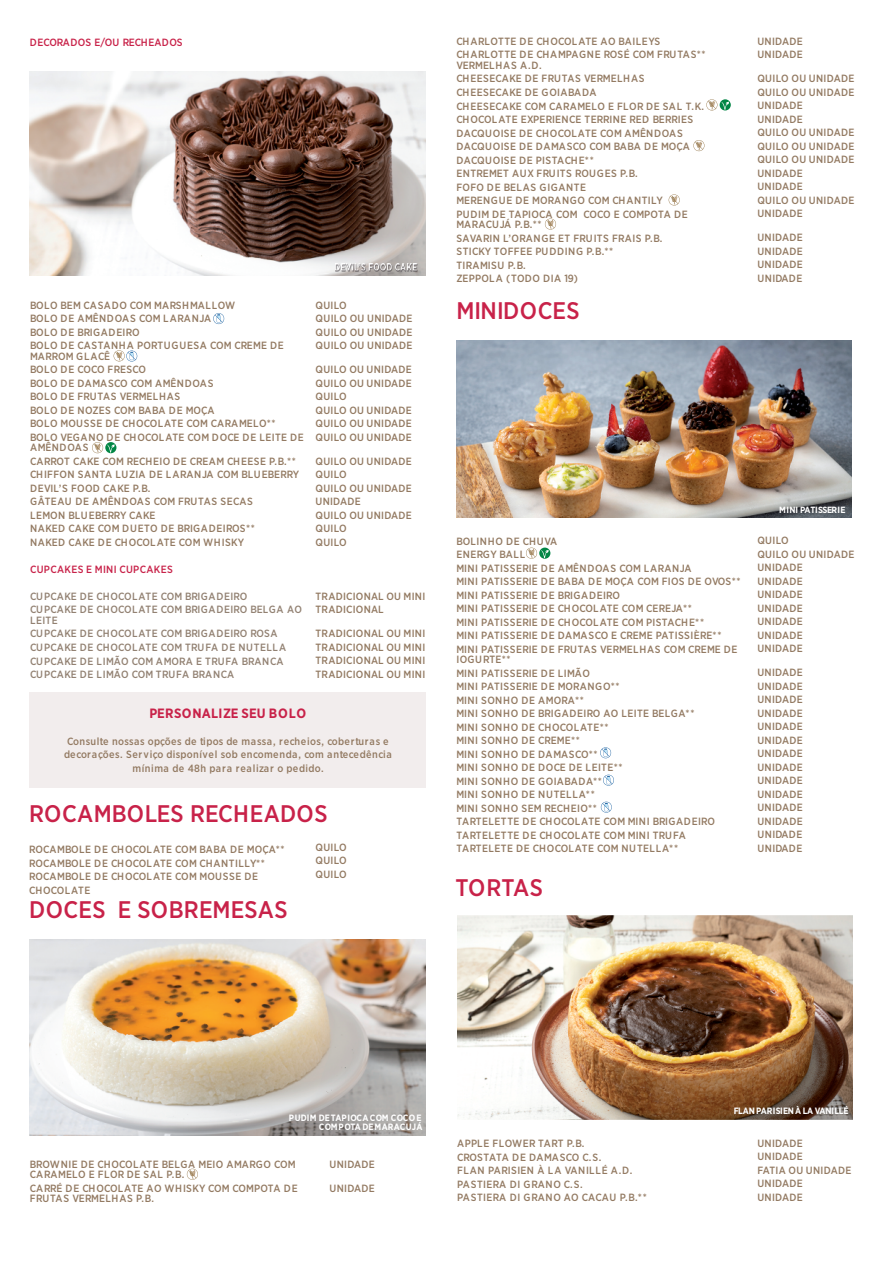
<style>
.page{position:relative;width:893px;height:1263px;background:#fff}
.page>*{position:absolute;margin:0;border:0;box-sizing:border-box;transform-origin:0 0}
.t1{font:500 24px "Gotham Narrow";letter-spacing:.005em;color:#c82249}
.t2{font:700 13.5px "Gotham Narrow";letter-spacing:.025em;color:#c82249}
.t3{font:500 10.5px/13.5px "Gotham Narrow";letter-spacing:.025em;color:#937a62}
.t4{font:500 10.5px/13.5px "Gotham Narrow";letter-spacing:.02em;color:#928172}
.t5{font:500 10.5px/13.5px "Gotham Narrow";letter-spacing:.045em;color:#937a62;text-align:center}
.t6{font:500 10.5px "Gotham Narrow";letter-spacing:.005em;color:#c82249}
.t7{font:500 10.5px "Gotham Narrow";letter-spacing:.03em;color:#c82249}
.t8{font:700 9.15px/9px "Gotham Narrow";letter-spacing:.015em;color:#fff;text-align:right}
.t9{font:700 9.15px "Gotham Narrow";letter-spacing:-.025em;color:#fff}
.t10{font:700 9px "Gotham Narrow";letter-spacing:-.01em;color:#fff}
</style>
<div class="page">
<img style="left:30px;top:72px;width:395px;height:204px">
<img style="left:336px;top:263px;width:82px;height:8px">
<img style="left:30px;top:940px;width:395px;height:196px">
<img style="left:456px;top:340px;width:396px;height:177px">
<img style="left:458px;top:915px;width:395px;height:205px">
<svg style="left:187px;top:1169px;width:11px;height:11px"></svg>
<svg style="left:114px;top:350px;width:23px;height:11px"></svg>
<svg style="left:213px;top:313px;width:11px;height:11px"></svg>
<svg style="left:600px;top:747px;width:11px;height:11px"></svg>
<svg style="left:603px;top:775px;width:11px;height:11px"></svg>
<svg style="left:601px;top:802px;width:11px;height:11px"></svg>
<svg style="left:92px;top:442px;width:23px;height:11px"></svg>
<svg style="left:693px;top:140px;width:11px;height:11px"></svg>
<svg style="left:669px;top:194px;width:11px;height:12px"></svg>
<svg style="left:545px;top:218px;width:11px;height:12px"></svg>
<div style="left:720px;top:99px;width:11px;height:11px;background:#028645;border-radius:50%"></div>
<svg style="left:706px;top:99px;width:23px;height:11px"></svg>
<svg style="left:526px;top:548px;width:23px;height:11px"></svg>
<p class="t6" style="left:30px;top:36px;width:154px">DECORADOS E/OU RECHEADOS</p>
<p class="t3" style="left:30px;top:298px;width:255px">BOLO BEM CASADO COM MARSHMALLOW<br>BOLO DE AMÊNDOAS COM LARANJA<br>BOLO DE BRIGADEIRO<br>BOLO DE CASTANHA PORTUGUESA COM CREME DE</p>
<p class="t3" style="left:30px;top:349px;width:275px">MARROM GLACÊ<br>BOLO DE COCO FRESCO<br>BOLO DE DAMASCO COM AMÊNDOAS<br>BOLO DE FRUTAS VERMELHAS<br>BOLO DE NOZES COM BABA DE MOÇA<br>BOLO MOUSSE DE CHOCOLATE COM CARAMELO**<br>BOLO VEGANO DE CHOCOLATE COM DOCE DE LEITE DE</p>
<p class="t3" style="left:30px;top:441px;width:271px">AMÊNDOAS<br>CARROT CAKE COM RECHEIO DE CREAM CHEESE P.B.**<br>CHIFFON SANTA LUZIA DE LARANJA COM BLUEBERRY<br>DEVIL’S FOOD CAKE P.B.<br>GÂTEAU DE AMÊNDOAS COM FRUTAS SECAS<br>LEMON BLUEBERRY CAKE<br>NAKED CAKE COM DUETO DE BRIGADEIROS**<br>NAKED CAKE DE CHOCOLATE COM WHISKY</p>
<p class="t7" style="left:30px;top:563px;width:144px">CUPCAKES E MINI CUPCAKES</p>
<p class="t4" style="left:30px;top:589px;width:274px">CUPCAKE DE CHOCOLATE COM BRIGADEIRO<br>CUPCAKE DE CHOCOLATE COM BRIGADEIRO BELGA AO</p>
<p class="t4" style="left:30px;top:613px;width:258px">LEITE<br>CUPCAKE DE CHOCOLATE COM BRIGADEIRO ROSA<br>CUPCAKE DE CHOCOLATE COM TRUFA DE NUTELLA<br>CUPCAKE DE LIMÃO COM AMORA E TRUFA BRANCA<br>CUPCAKE DE LIMÃO COM TRUFA BRANCA</p>
<p class="t3" style="left:316px;top:298px;width:98px">QUILO<br>QUILO OU UNIDADE<br>QUILO OU UNIDADE<br>QUILO OU UNIDADE</p>
<p class="t3" style="left:316px;top:363px;width:98px">QUILO OU UNIDADE<br>QUILO OU UNIDADE<br>QUILO<br>QUILO OU UNIDADE<br>QUILO OU UNIDADE<br>QUILO OU UNIDADE</p>
<p class="t3" style="left:316px;top:454px;width:98px">QUILO OU UNIDADE<br>QUILO<br>QUILO OU UNIDADE<br>UNIDADE<br>QUILO OU UNIDADE<br>QUILO<br>QUILO</p>
<p class="t3" style="left:316px;top:589px;width:111px">TRADICIONAL OU MINI<br>TRADICIONAL</p>
<p class="t3" style="left:316px;top:627px;width:111px;text-align:justify">TRADICIONAL OU MINI TRADICIONAL OU MINI TRADICIONAL OU MINI TRADICIONAL OU MINI</p>
<p class="t2" style="left:150px;top:704px;width:158px">PERSONALIZE SEU BOLO</p>
<p class="t5" style="left:64px;top:734px;width:329px">Consulte nossas opções de tipos de massa, recheios, coberturas e decorações. Serviço disponível sob encomenda, com antecedência mínima de 48h para realizar o pedido.</p>
<h1 class="t1" style="left:29px;top:798px;width:300px">ROCAMBOLES RECHEADOS</h1>
<p class="t3" style="left:316px;top:840px;width:33px;text-align:justify">QUILO QUILO QUILO</p>
<p class="t3" style="left:29px;top:843px;width:257px">ROCAMBOLE DE CHOCOLATE COM BABA DE MOÇA**<br>ROCAMBOLE DE CHOCOLATE COM CHANTILLY**<br>ROCAMBOLE DE CHOCOLATE COM MOUSSE DE<br>CHOCOLATE</p>
<h1 class="t1" style="left:29px;top:895px;width:260px">DOCES E SOBREMESAS</h1>
<p class="t3" style="left:456px;top:34px;width:251px">CHARLOTTE DE CHOCOLATE AO BAILEYS<br>CHARLOTTE DE CHAMPAGNE ROSÉ COM FRUTAS**</p>
<p class="t3" style="left:456px;top:58px;width:249px">VERMELHAS A.D.<br>CHEESECAKE DE FRUTAS VERMELHAS<br>CHEESECAKE DE GOIABADA<br>CHEESECAKE COM CARAMELO E FLOR DE SAL T.K.<br>CHOCOLATE EXPERIENCE TERRINE RED BERRIES<br>DACQUOISE DE CHOCOLATE COM AMÊNDOAS<br>DACQUOISE DE DAMASCO COM BABA DE MOÇA<br>DACQUOISE DE PISTACHE**<br>ENTREMET AUX FRUITS ROUGES P.B.<br>FOFO DE BELAS GIGANTE<br>MERENGUE DE MORANGO COM CHANTILY<br>PUDIM DE TAPIOCA COM COCO E COMPOTA DE</p>
<p class="t3" style="left:456px;top:217px;width:208px">MARACUJÁ P.B.**<br>SAVARIN L’ORANGE ET FRUITS FRAIS P.B.<br>STICKY TOFFEE PUDDING P.B.**<br>TIRAMISU P.B.<br>ZEPPOLA (TODO DIA 19)</p>
<h1 class="t1" style="left:456px;top:295px;width:125px">MINIDOCES</h1>
<p class="t3" style="left:757px;top:34px;width:47px">UNIDADE<br>UNIDADE</p>
<p class="t3" style="left:757px;top:72px;width:98px">QUILO OU UNIDADE<br>QUILO OU UNIDADE<br>UNIDADE<br>UNIDADE<br>QUILO OU UNIDADE<br>QUILO OU UNIDADE<br>QUILO OU UNIDADE<br>UNIDADE<br>UNIDADE<br>QUILO OU UNIDADE<br>UNIDADE</p>
<p class="t3" style="left:757px;top:231px;width:47px;text-align:justify">UNIDADE UNIDADE UNIDADE UNIDADE</p>
<p class="t3" style="left:456px;top:534px;width:286px">BOLINHO DE CHUVA<br>ENERGY BALL<br>MINI PATISSERIE DE AMÊNDOAS COM LARANJA<br>MINI PATISSERIE DE BABA DE MOÇA COM FIOS DE OVOS** MINI PATISSERIE DE BRIGADEIRO<br>MINI PATISSERIE DE CHOCOLATE COM CEREJA**<br>MINI PATISSERIE DE CHOCOLATE COM PISTACHE**<br>MINI PATISSERIE DE DAMASCO E CREME PATISSIÈRE** MINI PATISSERIE DE FRUTAS VERMELHAS COM CREME DE</p>
<p class="t3" style="left:456px;top:652px;width:260px">IOGURTE**<br>MINI PATISSERIE DE LIMÃO<br>MINI PATISSERIE DE MORANGO**<br>MINI SONHO DE AMORA**<br>MINI SONHO DE BRIGADEIRO AO LEITE BELGA**<br>MINI SONHO DE CHOCOLATE**<br>MINI SONHO DE CREME**<br>MINI SONHO DE DAMASCO**<br>MINI SONHO DE DOCE DE LEITE**<br>MINI SONHO DE GOIABADA**<br>MINI SONHO DE NUTELLA**<br>MINI SONHO SEM RECHEIO**<br>TARTELETTE DE CHOCOLATE COM MINI BRIGADEIRO<br>TARTELETTE DE CHOCOLATE COM MINI TRUFA<br>TARTELETE DE CHOCOLATE COM NUTELLA**</p>
<h1 class="t1" style="left:455px;top:872px;width:89px">TORTAS</h1>
<p class="t10" style="left:779px;top:504px;width:68px">MINI PATISSERIE</p>
<p class="t3" style="left:757px;top:534px;width:98px">QUILO<br>QUILO OU UNIDADE<br>UNIDADE<br>UNIDADE<br>UNIDADE<br>UNIDADE<br>UNIDADE<br>UNIDADE<br>UNIDADE</p>
<p class="t3" style="left:757px;top:666px;width:47px;text-align:justify">UNIDADE UNIDADE UNIDADE UNIDADE UNIDADE UNIDADE UNIDADE UNIDADE UNIDADE UNIDADE UNIDADE UNIDADE UNIDADE UNIDADE</p>
<p class="t8" style="left:289px;top:1113px;width:135px">PUDIM DE TAPIOCA COM COCO E<br>COMPOTA DE MARACUJÁ</p>
<p class="t3" style="left:30px;top:1159px;width:267px;line-height:10.5px">BROWNIE DE CHOCOLATE BELGA MEIO AMARGO COM<br>CARAMELO E FLOR DE SAL P.B.</p>
<p class="t3" style="left:30px;top:1183px;width:269px;line-height:10.5px">CARRÉ DE CHOCOLATE AO WHISKY COM COMPOTA DE<br>FRUTAS VERMELHAS P.B.</p>
<p class="t3" style="left:329px;top:1157px;width:47px">UNIDADE</p>
<p class="t3" style="left:329px;top:1181px;width:47px">UNIDADE</p>
<p class="t3" style="left:457px;top:1136px;width:191px">APPLE FLOWER TART P.B.<br>CROSTATA DE DAMASCO C.S.<br>FLAN PARISIEN À LA VANILLÉ A.D.<br>PASTIERA DI GRANO C.S.<br>PASTIERA DI GRANO AO CACAU P.B.**</p>
<p class="t9" style="left:734px;top:1105px;width:116px">FLAN PARISIEN À LA VANILLÉ</p>
<p class="t3" style="left:757px;top:1136px;width:95px">UNIDADE<br>UNIDADE<br>FATIA OU UNIDADE<br>UNIDADE<br>UNIDADE</p>
</div>
